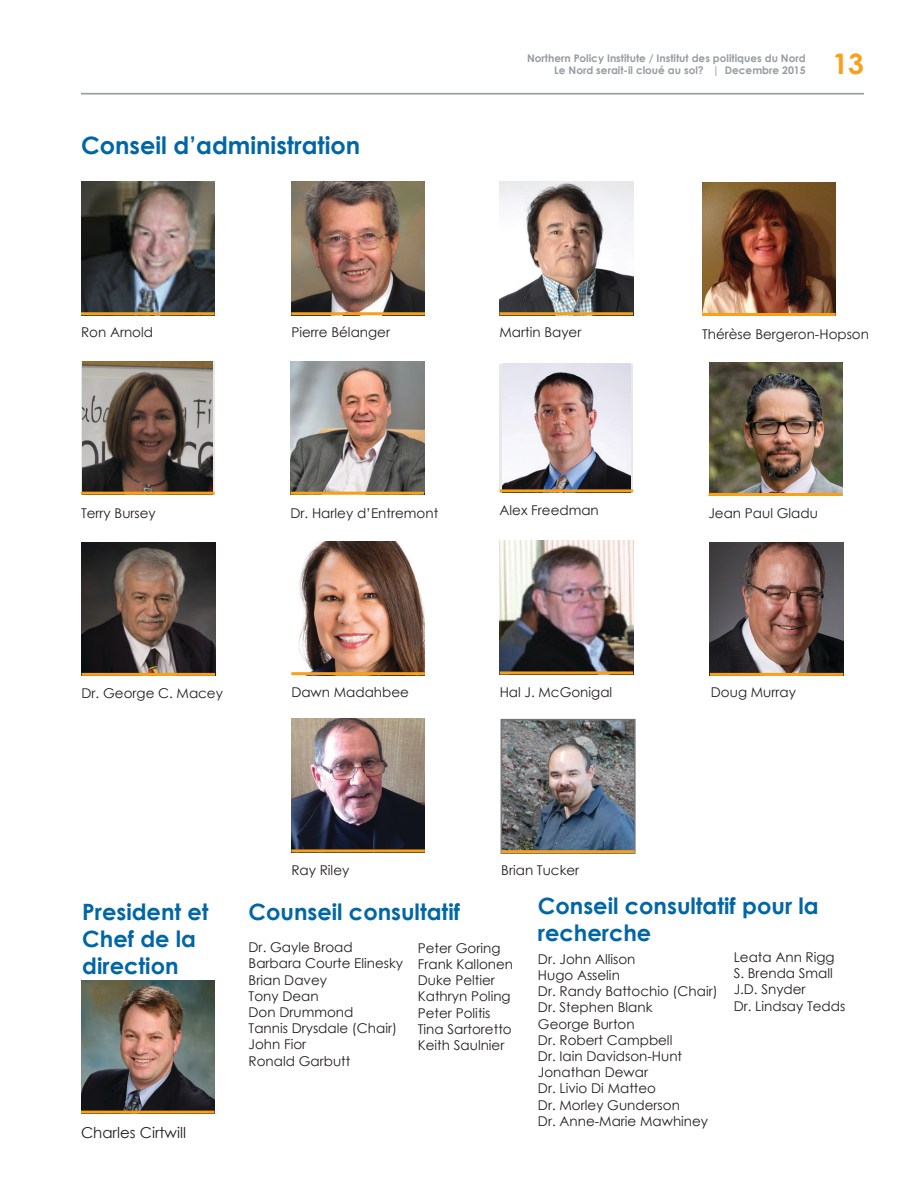
<style>
.page{position:relative;width:918px;height:1188px;background:#fff}
.page>*{position:absolute;margin:0;border:0;box-sizing:border-box;transform-origin:0 0}
.t1{font:700 28.2px "Century Gothic";color:#f7a01a}
.Heading{font:700 24px "Century Gothic";color:#0066a5}
.Main{font:700 22.5px/27px "Century Gothic";color:#0066a5}
.Heading-2{font:700 22.5px/27px "Century Gothic";color:#0066a5}
.Heading-3{font:15px "Century Gothic";color:#231f20}
.Main-2{font:13.5px "Century Gothic";color:#231f20}
.t2{font:700 10.5px/12.6px "Century Gothic";color:#959ca2;text-align:right}
</style>
<div class="page">
<hr style="left:81px;top:93px;width:783px;height:1px;background:#959ca2">
<img style="left:81px;top:182px;width:134px;height:130px">
<hr style="left:81px;top:312px;width:134px;height:3px;background:#f7a01a">
<img style="left:702px;top:182px;width:134px;height:131px">
<hr style="left:702px;top:313px;width:134px;height:3px;background:#f7a01a">
<img style="left:291px;top:361px;width:133px;height:131px">
<hr style="left:291px;top:492px;width:133px;height:3px;background:#f7a01a">
<img style="left:82px;top:542px;width:133px;height:131px">
<hr style="left:82px;top:673px;width:133px;height:3px;background:#f7a01a">
<img style="left:500px;top:541px;width:133px;height:130px">
<hr style="left:500px;top:671px;width:133px;height:3px;background:#f7a01a">
<img style="left:710px;top:542px;width:133px;height:131px">
<hr style="left:710px;top:673px;width:133px;height:3px;background:#f7a01a">
<img style="left:291px;top:719px;width:134px;height:130px">
<hr style="left:291px;top:849px;width:134px;height:3px;background:#f7a01a">
<img style="left:81px;top:980px;width:134px;height:131px">
<hr style="left:81px;top:1111px;width:134px;height:3px;background:#f7a01a">
<img style="left:500px;top:182px;width:133px;height:130px">
<hr style="left:500px;top:312px;width:133px;height:3px;background:#f7a01a">
<img style="left:291px;top:182px;width:134px;height:130px">
<hr style="left:291px;top:312px;width:134px;height:3px;background:#f7a01a">
<img style="left:710px;top:362px;width:132px;height:131px">
<hr style="left:708px;top:493px;width:134px;height:3px;background:#f7a01a">
<img style="left:298px;top:542px;width:127px;height:130px">
<hr style="left:291px;top:672px;width:134px;height:3px;background:#f7a01a">
<img style="left:504px;top:722px;width:129px;height:128px">
<div style="left:501px;top:719px;width:135px;height:135px;border:2px solid #747578"></div>
<hr style="left:501px;top:850px;width:134px;height:3px;background:#f7a01a">
<div style="left:500px;top:364px;width:133px;height:128px;background:#e7e8e8"></div>
<img style="left:502px;top:364px;width:129px;height:125px">
<hr style="left:500px;top:489px;width:133px;height:3px;background:#f7a01a">
<div style="left:81px;top:361px;width:134px;height:134px;background:linear-gradient(to bottom,#e7e9ea,#e7e6e4)"></div>
<img style="left:83px;top:361px;width:130px;height:131px">
<hr style="left:81px;top:492px;width:134px;height:3px;background:#f7a01a">
<p class="Heading" style="left:81px;top:127px;width:281px">Conseil d’administration</p>
<p class="t2" style="left:527px;top:51px;width:280px">Northern Policy Institute / Institut des politiques du Nord<br>Le Nord serait-il cloué au sol? | Decembre 2015</p>
<h1 class="t1" style="left:832px;top:43px;width:33px">13</h1>
<p class="Main-2" style="left:291px;top:323px;width:100px">Pierre Bélanger</p>
<p class="Main-2" style="left:500px;top:323px;width:83px">Martin Bayer</p>
<p class="Main-2" style="left:81px;top:323px;width:74px">Ron Arnold</p>
<p class="Main-2" style="left:702px;top:325px;width:169px">Thérèse Bergeron-Hopson</p>
<p class="Main-2" style="left:81px;top:503px;width:76px">Terry Bursey</p>
<p class="Main-2" style="left:291px;top:504px;width:149px">Dr. Harley d’Entremont</p>
<p class="Main-2" style="left:500px;top:501px;width:101px">Alex Freedman</p>
<p class="Main-2" style="left:708px;top:504px;width:111px">Jean Paul Gladu</p>
<p class="Main-2" style="left:82px;top:684px;width:143px">Dr. George C. Macey</p>
<p class="Main-2" style="left:500px;top:683px;width:114px">Hal J. McGonigal</p>
<p class="Main-2" style="left:711px;top:683px;width:87px">Doug Murray</p>
<p class="Main-2" style="left:291px;top:683px;width:119px">Dawn Madahbee</p>
<p class="Heading-2" style="left:82px;top:897px;width:128px">President et<br>Chef de la direction</p>
<p class="Heading-3" style="left:81px;top:1122px;width:107px">Charles Cirtwill</p>
<p class="Main-2" style="left:291px;top:861px;width:59px">Ray Riley</p>
<p class="Main-2" style="left:501px;top:861px;width:80px">Brian Tucker</p>
<p class="Main" style="left:249px;top:897px;width:213px">Counseil consultatif</p>
<p class="Main-2" style="left:249px;top:938px;width:106px">Dr. Gayle Broad</p>
<p class="Main-2" style="left:249px;top:954px;width:156px">Barbara Courte Elinesky</p>
<p class="Main-2" style="left:249px;top:970px;width:80px">Brian Davey</p>
<p class="Main-2" style="left:249px;top:986px;width:72px">Tony Dean</p>
<p class="Main-2" style="left:249px;top:1003px;width:106px">Don Drummond</p>
<p class="Main-2" style="left:249px;top:1019px;width:150px">Tannis Drysdale (Chair)</p>
<p class="Main-2" style="left:249px;top:1035px;width:59px">John Fior</p>
<p class="Main-2" style="left:249px;top:1051px;width:103px">Ronald Garbutt</p>
<p class="Main-2" style="left:418px;top:939px;width:84px">Peter Goring</p>
<p class="Main-2" style="left:418px;top:955px;width:97px">Frank Kallonen</p>
<p class="Main-2" style="left:418px;top:971px;width:79px">Duke Peltier</p>
<p class="Main-2" style="left:418px;top:987px;width:94px">Kathryn Poling</p>
<p class="Main-2" style="left:418px;top:1003px;width:74px">Peter Politis</p>
<p class="Main-2" style="left:418px;top:1020px;width:95px">Tina Sartoretto</p>
<p class="Main-2" style="left:418px;top:1036px;width:88px">Keith Saulnier</p>
<p class="Main" style="left:538px;top:891px;width:282px">Conseil consultatif pour la recherche</p>
<p class="Main-2" style="left:538px;top:949px;width:99px">Dr. John Allison</p>
<p class="Main-2" style="left:538px;top:966px;width:83px">Hugo Asselin</p>
<p class="Main-2" style="left:538px;top:982px;width:181px">Dr. Randy Battochio (Chair)</p>
<p class="Main-2" style="left:538px;top:998px;width:116px">Dr. Stephen Blank</p>
<p class="Main-2" style="left:538px;top:1014px;width:98px">George Burton</p>
<p class="Main-2" style="left:538px;top:1030px;width:136px">Dr. Robert Campbell</p>
<p class="Main-2" style="left:538px;top:1047px;width:146px">Dr. Iain Davidson-Hunt</p>
<p class="Main-2" style="left:538px;top:1063px;width:112px">Jonathan Dewar</p>
<p class="Main-2" style="left:538px;top:1079px;width:120px">Dr. Livio Di Matteo</p>
<p class="Main-2" style="left:538px;top:1095px;width:143px">Dr. Morley Gunderson</p>
<p class="Main-2" style="left:538px;top:1111px;width:172px">Dr. Anne-Marie Mawhiney</p>
<p class="Main-2" style="left:734px;top:948px;width:103px">Leata Ann Rigg</p>
<p class="Main-2" style="left:734px;top:964px;width:101px">S. Brenda Small</p>
<p class="Main-2" style="left:734px;top:980px;width:74px">J.D. Snyder</p>
<p class="Main-2" style="left:734px;top:996px;width:113px">Dr. Lindsay Tedds</p>
</div>
